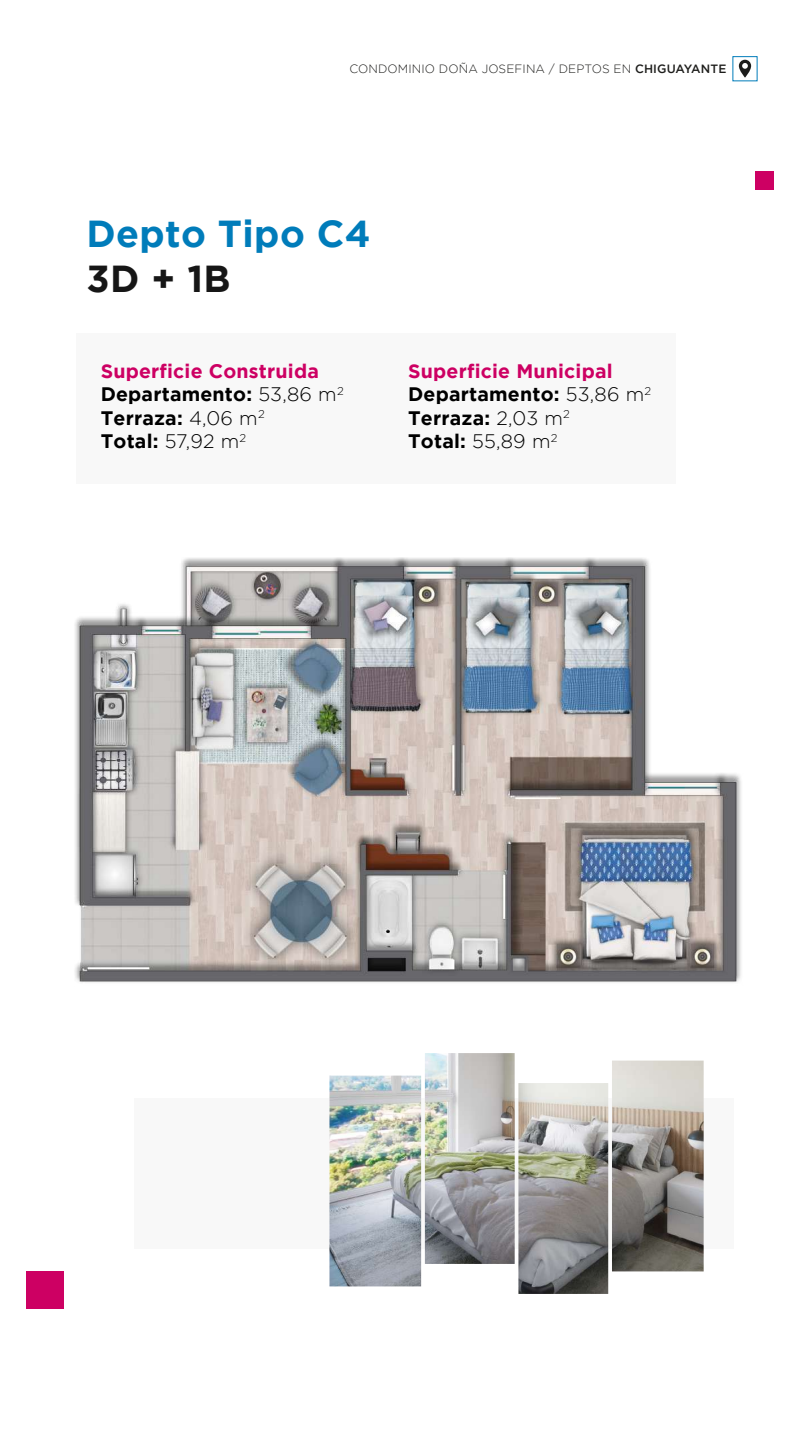
<style>
.page{position:relative;width:810px;height:1440px;background:#fff}
.page>*{position:absolute;margin:0;border:0;box-sizing:border-box;transform-origin:0 0}
.t1{font:700 37.5px "Gotham";letter-spacing:.01em;color:#007cba}
.t2{font:700 37.5px "Gotham";color:#161616}
.t3{font:700 19.5px/23.4px "Gotham";letter-spacing:.01em;color:#000}
.t4{font:300 12px "Gotham";letter-spacing:.01em;color:#1d1d1b}
.s1{font-weight:500}
.s2{color:#cd0063}
.s3{font-weight:300}
</style>
<div class="page">
<svg style="left:739px;top:60px;width:12px;height:18px"></svg>
<div style="left:134px;top:1098px;width:600px;height:151px;background:#f8f8f8"></div>
<div style="left:76px;top:333px;width:600px;height:151px;background:#f8f8f8"></div>
<img style="left:75px;top:557px;width:666px;height:426px">
<div style="left:756px;top:172px;width:18px;height:18px;background:#cd0063"></div>
<div style="left:26px;top:1271px;width:38px;height:37px;background:#cd0063"></div>
<img style="left:329px;top:1053px;width:375px;height:241px">
<p class="t4" style="left:349px;top:62px;width:378px">CONDOMINIO DOÑA JOSEFINA / DEPTOS EN <span class="s1">CHIGUAYANTE</span></p>
<h1 class="t1" style="left:86px;top:212px;width:286px">Depto Tipo C4</h1>
<h1 class="t2" style="left:86px;top:257px;width:146px">3D + 1B</h1>
<p class="t3" style="left:101px;top:359px;width:245px"><span class="s2">Superficie Construida<br></span>Departamento: <span class="s3">53,86 m</span><sup>2<br></sup>Terraza: <span class="s3">4,06 m</span><sup>2<br></sup>Total: <span class="s3">57,92 m</span><sup>2</sup></p>
<p class="t3" style="left:408px;top:359px;width:245px"><span class="s2">Superficie Municipal<br></span>Departamento: <span class="s3">53,86 m</span><sup>2<br></sup>Terraza: <span class="s3">2,03 m</span><sup>2<br></sup>Total: <span class="s3">55,89 m</span><sup>2</sup></p>
</div>
